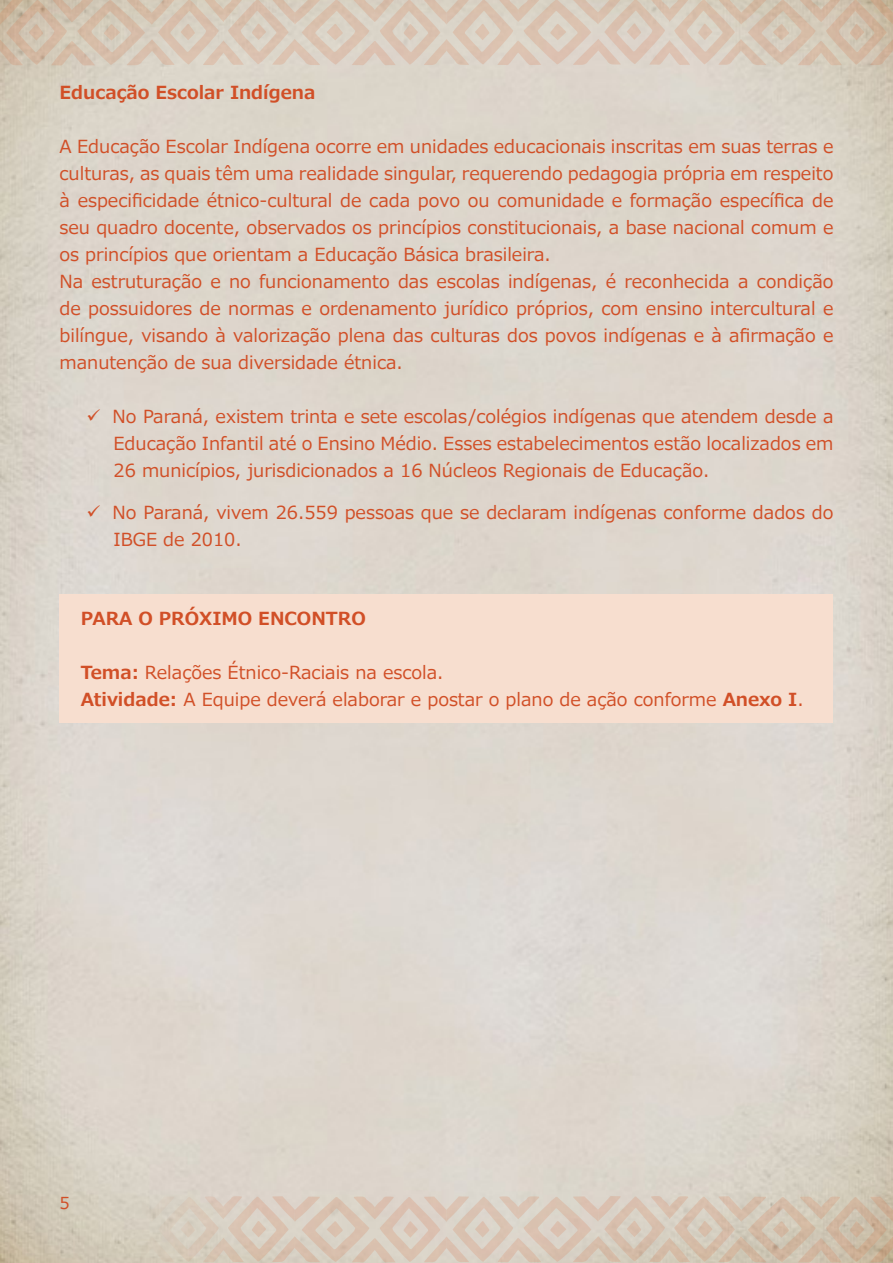
<style>
.page{position:relative;width:893px;height:1263px;background:#fff}
.page>*{position:absolute;margin:0;border:0;box-sizing:border-box;transform-origin:0 0}
.Padrão{font:18px/27px "Meiryo";color:#d14f27;text-align:justify}
.Padrão-2{font:700 18px "Meiryo";color:#d14f27}
.t1{font:16.5px "Meiryo";color:#d14f27}
.s1{font-weight:700}
</style>
<div class="page">
<svg style="left:0;top:1196px;width:893px;height:67px;background:#d5c7b6"></svg>
<div style="left:60px;top:594px;width:773px;height:129px;background:#f7decf"></div>
<svg style="left:0;top:0;width:893px;height:66px;background:#d7c7b6"></svg>
<p class="Padrão-2" style="left:60px;top:80px;width:257px">Educação Escolar Indígena</p>
<p class="Padrão" style="left:60px;top:134px;width:775px">A Educação Escolar Indígena ocorre em unidades educacionais inscritas em suas terras e culturas, as quais têm uma realidade singular, requerendo pedagogia própria em respeito à especificidade étnico-cultural de cada povo ou comunidade e formação específica de seu quadro docente, observados os princípios constitucionais, a base nacional comum e os princípios que orientam a Educação Básica brasileira.</p>
<p class="Padrão" style="left:60px;top:269px;width:775px">Na estruturação e no funcionamento das escolas indígenas, é reconhecida a condição de possuidores de normas e ordenamento jurídico próprios, com ensino intercultural e bilíngue, visando à valorização plena das culturas dos povos indígenas e à afirmação e manutenção de sua diversidade étnica.</p>
<p class="Padrão" style="left:114px;top:404px;width:721px;text-indent:-27px">✓ No Paraná, existem trinta e sete escolas/colégios indígenas que atendem desde a Educação Infantil até o Ensino Médio. Esses estabelecimentos estão localizados em 26 municípios, jurisdicionados a 16 Núcleos Regionais de Educação.</p>
<p class="Padrão" style="left:114px;top:500px;width:721px;text-indent:-27px">✓ No Paraná, vivem 26.559 pessoas que se declaram indígenas conforme dados do<br>IBGE de 2010.</p>
<p class="Padrão-2" style="left:81px;top:605px;width:286px">PARA O PRÓXIMO ENCONTRO</p>
<p class="Padrão" style="left:81px;top:660px;width:364px"><span class="s1">Tema:</span> Relações Étnico-Raciais na escola.</p>
<p class="Padrão" style="left:81px;top:687px;width:724px"><span class="s1">Atividade:</span> A Equipe deverá elaborar e postar o plano de ação conforme <span class="s1">Anexo I</span>.</p>
<p class="t1" style="left:60px;top:1191px;width:12px">5</p>
</div>
